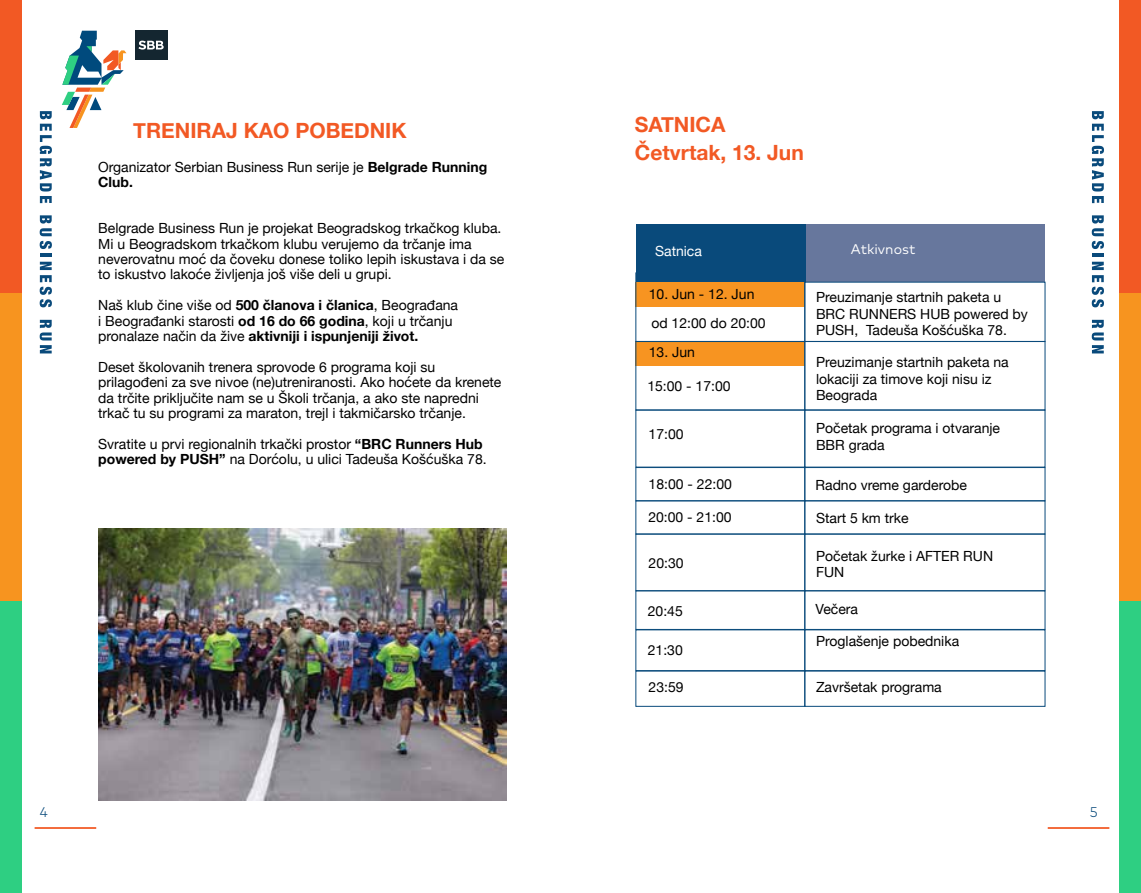
<style>
.page{position:relative;width:1141px;height:893px;background:#fff}
.page>*{position:absolute;margin:0;border:0;box-sizing:border-box;transform-origin:0 0}
.t1{font:700 21px/28.3px "Helvetica Neue";color:#f25924}
.t2{font:14px/15.4px "Helvetica Neue";color:#000}
.t3{font:14px "Mark Pro";color:#fff}
.t4{font:14px "Helvetica Neue";color:#fff}
.t5{font:300 14px "Mark Pro";color:#094a7b}
.s1{font-weight:700}
</style>
<div class="page">
<div style="left:0;top:600px;width:22px;height:293px;background:#2ecf82"></div>
<div style="left:0;top:293px;width:22px;height:307px;background:#f7941f"></div>
<div style="left:0;top:0;width:22px;height:293px;background:#f25924"></div>
<div style="left:1119px;top:600px;width:22px;height:293px;background:#2ecf82"></div>
<div style="left:1119px;top:293px;width:22px;height:307px;background:#f7941f"></div>
<div style="left:1119px;top:0;width:22px;height:293px;background:#f25924"></div>
<svg style="left:40px;top:111px;width:12px;height:92px"></svg>
<svg style="left:40px;top:215px;width:12px;height:92px"></svg>
<svg style="left:40px;top:320px;width:12px;height:33px"></svg>
<svg style="left:1092px;top:111px;width:12px;height:92px"></svg>
<svg style="left:1092px;top:215px;width:12px;height:92px"></svg>
<svg style="left:1092px;top:320px;width:12px;height:33px"></svg>
<hr style="left:35px;top:827px;width:61px;height:2px;background:#f25924">
<hr style="left:1048px;top:827px;width:61px;height:2px;background:#f25924">
<svg style="left:62px;top:31px;width:64px;height:97px"></svg>
<div style="left:135px;top:30px;width:32px;height:29px;background:#142630"></div>
<svg style="left:138px;top:41px;width:26px;height:9px"></svg>
<div style="left:636px;top:283px;width:169px;height:24px;background:#f79421"></div>
<div style="left:636px;top:341px;width:169px;height:25px;background:#f79421"></div>
<div style="left:636px;top:224px;width:170px;height:57px;background:#094a7b"></div>
<div style="left:806px;top:224px;width:239px;height:57px;background:#67779d"></div>
<div style="left:636px;top:273px;width:169px;height:69px;border:1px solid #094a7b"></div>
<div style="left:636px;top:410px;width:169px;height:57px;border:1px solid #094a7b"></div>
<div style="left:636px;top:467px;width:169px;height:34px;border:1px solid #094a7b"></div>
<div style="left:636px;top:534px;width:169px;height:57px;border:1px solid #094a7b"></div>
<div style="left:636px;top:630px;width:169px;height:41px;border:1px solid #094a7b"></div>
<div style="left:636px;top:591px;width:169px;height:39px;border:1px solid #094a7b"></div>
<div style="left:805px;top:341px;width:240px;height:69px;border:1px solid #094a7b"></div>
<div style="left:805px;top:410px;width:240px;height:57px;border:1px solid #094a7b"></div>
<div style="left:805px;top:467px;width:240px;height:34px;border:1px solid #094a7b"></div>
<div style="left:805px;top:534px;width:240px;height:57px;border:1px solid #094a7b"></div>
<div style="left:805px;top:630px;width:240px;height:41px;border:1px solid #094a7b"></div>
<div style="left:805px;top:591px;width:240px;height:39px;border:1px solid #094a7b"></div>
<img style="left:98px;top:528px;width:408px;height:272px">
<h1 class="t1" style="left:133px;top:116px;width:275px">TRENIRAJ KAO POBEDNIK</h1>
<p class="t2" style="left:98px;top:160px;width:391px">Organizator Serbian Business Run serije je <span class="s1">Belgrade Running<br>Club.</span></p>
<p class="t2" style="left:98px;top:221px;width:408px">Belgrade Business Run je projekat Beogradskog trkačkog kluba.<br>Mi u Beogradskom trkačkom klubu verujemo da trčanje ima neverovatnu moć da čoveku donese toliko lepih iskustava i da se to iskustvo lakoće življenja još više deli u grupi.</p>
<p class="t2" style="left:98px;top:298px;width:361px">Naš klub čine više od <span class="s1">500 članova i članica</span>, Beograđana i Beograđanki starosti <span class="s1">od 16 do 66 godina</span>, koji u trčanju pronalaze način da žive <span class="s1">aktivniji i ispunjeniji život.</span></p>
<p class="t2" style="left:98px;top:360px;width:405px">Deset školovanih trenera sprovode 6 programa koji su prilagođeni za sve nivoe (ne)utreniranosti. Ako hoćete da krenete da trčite priključite nam se u Školi trčanja, a ako ste napredni trkač tu su programi za maraton, trejl i takmičarsko trčanje.</p>
<p class="t2" style="left:98px;top:437px;width:390px">Svratite u prvi regionalnih trkački prostor <span class="s1">“BRC Runners Hub powered by PUSH”</span> na Dorćolu, u ulici Tadeuša Košćuška 78.</p>
<h1 class="t1" style="left:635px;top:110px;width:170px">SATNICA<br>Četvrtak, 13. Jun</h1>
<p class="t4" style="left:655px;top:241px;width:48px">Satnica</p>
<p class="t3" style="left:851px;top:238px;width:66px">Atkivnost</p>
<p class="t2" style="left:649px;top:287px;width:107px">10. Jun - 12. Jun</p>
<p class="t2" style="left:651px;top:316px;width:116px">od 12:00 do 20:00</p>
<p class="t2" style="left:649px;top:345px;width:48px">13. Jun</p>
<p class="t2" style="left:647px;top:379px;width:85px">15:00 - 17:00</p>
<p class="t2" style="left:816px;top:289px;width:213px;line-height:16.8px">Preuzimanje startnih paketa u<br>BRC RUNNERS HUB powered by<br>PUSH, Tadeuša Košćuška 78.</p>
<p class="t2" style="left:816px;top:354px;width:194px;line-height:16.8px">Preuzimanje startnih paketa na lokaciji za timove koji nisu iz<br>Beograda</p>
<p class="t2" style="left:649px;top:427px;width:37px">17:00</p>
<p class="t2" style="left:816px;top:420px;width:186px;line-height:16.8px">Početak programa i otvaranje<br>BBR grada</p>
<p class="t2" style="left:649px;top:477px;width:85px">18:00 - 22:00</p>
<p class="t2" style="left:816px;top:478px;width:153px">Radno vreme garderobe</p>
<p class="t2" style="left:648px;top:510px;width:85px">20:00 - 21:00</p>
<p class="t2" style="left:816px;top:511px;width:94px">Start 5 km trke</p>
<p class="t2" style="left:649px;top:556px;width:37px">20:30</p>
<p class="t2" style="left:816px;top:548px;width:179px;line-height:16.8px">Početak žurke i AFTER RUN<br>FUN</p>
<p class="t2" style="left:648px;top:604px;width:37px">20:45</p>
<p class="t2" style="left:648px;top:643px;width:37px">21:30</p>
<p class="t2" style="left:816px;top:602px;width:44px">Večera</p>
<p class="t2" style="left:816px;top:634px;width:145px">Proglašenje pobednika</p>
<p class="t2" style="left:649px;top:680px;width:37px">23:59</p>
<p class="t2" style="left:816px;top:680px;width:127px">Završetak programa</p>
<p class="t5" style="left:40px;top:802px;width:10px">4</p>
<p class="t5" style="left:1090px;top:802px;width:10px">5</p>
</div>
